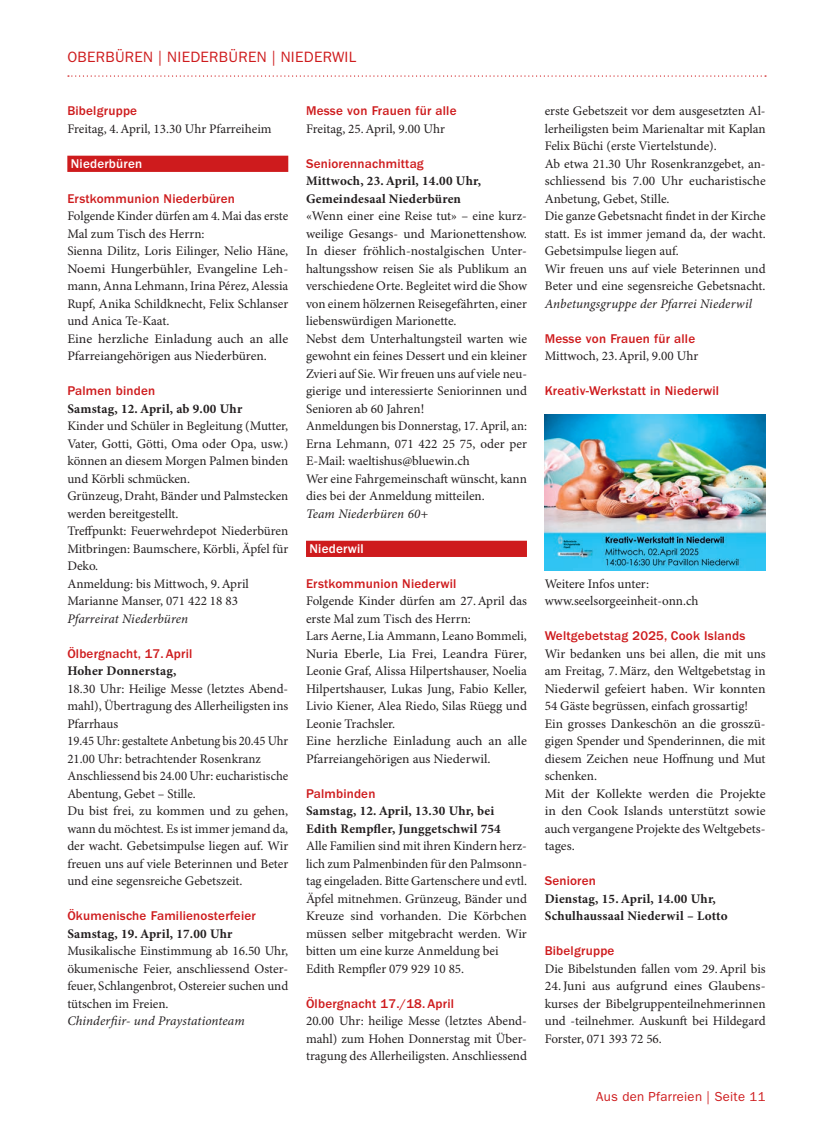
<style>
.page{position:relative;width:833px;height:1134px;background:#fff}
.page>*{position:absolute;margin:0;border:0;box-sizing:border-box;transform-origin:0 0}
.t1{font:15px "ITC Franklin Gothic Std";letter-spacing:.02em;color:#ce1b1d}
.t2{font:13.12px/17.5px "Minion Pro";color:#231f20}
.t3{font:500 13.12px "ITC Franklin Gothic Std";letter-spacing:.015em;color:#ce1b1d}
.t4{font:700 13.12px/17.5px "Minion Pro";letter-spacing:.015em;color:#231f20}
.t5{font:italic 13.12px "Minion Pro";letter-spacing:.005em;color:#231f20}
.t6{font:13.12px "ITC Franklin Gothic Std";letter-spacing:.02em;color:#ce1b1d}
.t7{font:500 13.12px "ITC Franklin Gothic Std";letter-spacing:.015em;color:#fff}
</style>
<div class="page">
<svg style="left:68px;top:75px;width:698px;height:2px"></svg>
<div style="left:67px;top:156px;width:221px;height:16px;background:#ce1b1d"></div>
<div style="left:306px;top:541px;width:221px;height:16px;background:#ce1b1d"></div>
<img style="left:544px;top:414px;width:221px;height:156px">
<p class="t1" style="left:67px;top:48px;width:290px">OBERBÜREN | NIEDERBÜREN | NIEDERWIL</p>
<p class="t3" style="left:67px;top:103px;width:71px">Bibelgruppe</p>
<p class="t2" style="left:67px;top:120px;width:206px">Freitag, 4.April, 13.30 Uhr Pfarreiheim</p>
<p class="t7" style="left:71px;top:156px;width:73px">Niederbüren</p>
<p class="t3" style="left:67px;top:191px;width:169px">Erstkommunion Niederbüren</p>
<p class="t2" style="left:67px;top:208px;width:222px">Folgende Kinder dürfen am 4.Mai das erste Mal zum Tisch des Herrn:<br>Sienna Dilitz, Loris Eilinger, Nelio Häne, Noemi Hungerbühler, Evangeline Leh&shy;mann, Anna Lehmann, Irina Pérez, Alessia Rupf, Anika Schildknecht, Felix Schlanser und Anica Te-Kaat.<br>Eine herzliche Einladung auch an alle Pfarreiangehörigen aus Niederbüren.</p>
<p class="t3" style="left:67px;top:383px;width:89px">Palmen binden</p>
<p class="t4" style="left:67px;top:400px;width:176px">Samstag, 12. April, ab 9.00 Uhr</p>
<p class="t2" style="left:67px;top:418px;width:222px">Kinder und Schüler in Begleitung (Mutter, Vater, Gotti, Götti, Oma oder Opa, usw.) können an diesem Morgen Palmen binden und Körbli schmücken.<br>Grünzeug, Draht, Bänder und Palmstecken werden bereitgestellt.<br>Treffpunkt: Feuerwehrdepot Niederbüren Mitbringen: Baumschere, Körbli, Äpfel für Deko.<br>Anmeldung: bis Mittwoch, 9.April Marianne Manser, 071 422 18 83</p>
<p class="t5" style="left:67px;top:611px;width:122px">Pfarreirat Niederbüren</p>
<p class="t3" style="left:67px;top:646px;width:126px">Ölbergnacht, 17. April</p>
<p class="t4" style="left:67px;top:663px;width:111px">Hoher Donnerstag,</p>
<p class="t2" style="left:67px;top:680px;width:222px">18.30 Uhr: Heilige Messe (letztes Abend&shy;mahl), Übertragung des Allerheiligsten ins Pfarrhaus<br>19.45 Uhr: gestaltete Anbetung bis 20.45 Uhr 21.00 Uhr: betrachtender Rosenkranz Anschliessend bis 24.00 Uhr: eucharistische Abentung, Gebet – Stille.<br>Du bist frei, zu kommen und zu gehen, wann du möchtest. Es ist immer jemand da, der wacht. Gebetsimpulse liegen auf. Wir freuen uns auf viele Beterinnen und Beter und eine segensreiche Gebetszeit.</p>
<p class="t3" style="left:67px;top:908px;width:190px">Ökumenische Familienosterfeier</p>
<p class="t4" style="left:67px;top:925px;width:167px">Samstag, 19. April, 17.00 Uhr</p>
<p class="t2" style="left:67px;top:943px;width:222px;text-align:justify">Musikalische Einstimmung ab 16.50 Uhr, ökumenische Feier, anschliessend Oster&shy;feuer, Schlangenbrot, Ostereier suchen und tütschen im Freien.</p>
<p class="t5" style="left:67px;top:1013px;width:179px">Chinderfiir- und Praystationteam</p>
<p class="t3" style="left:306px;top:103px;width:152px">Messe von Frauen für alle</p>
<p class="t2" style="left:306px;top:120px;width:140px">Freitag, 25.April, 9.00 Uhr</p>
<p class="t3" style="left:306px;top:156px;width:119px">Seniorennachmittag</p>
<p class="t4" style="left:306px;top:173px;width:176px">Mittwoch, 23. April, 14.00 Uhr,<br>Gemeindesaal Niederbüren</p>
<p class="t2" style="left:306px;top:208px;width:222px">«Wenn einer eine Reise tut» – eine kurz&shy;weilige Gesangs- und Marionettenshow.<br>In dieser fröhlich-nostalgischen Unter&shy;haltungsshow reisen Sie als Publikum an verschiedene Orte. Begleitet wird die Show von einem hölzernen Reisegefährten, einer liebenswürdigen Marionette.<br>Nebst dem Unterhaltungsteil warten wie gewohnt ein feines Dessert und ein kleiner Zvieri auf Sie. Wir freuen uns auf viele neu&shy;gierige und interessierte Seniorinnen und Senioren ab 60 Jahren!<br>Anmeldungen bis Donnerstag, 17.April, an:<br>Erna Lehmann, 071 422 25 75, oder per E-Mail: waeltishus@bluewin.ch<br>Wer eine Fahrgemeinschaft wünscht, kann dies bei der Anmeldung mitteilen.</p>
<p class="t5" style="left:306px;top:506px;width:124px">Team Niederbüren 60+</p>
<p class="t7" style="left:309px;top:541px;width:56px">Niederwil</p>
<p class="t3" style="left:306px;top:576px;width:152px">Erstkommunion Niederwil</p>
<p class="t2" style="left:306px;top:593px;width:222px">Folgende Kinder dürfen am 27.April das erste Mal zum Tisch des Herrn:<br>Lars Aerne, Lia Ammann, Leano Bommeli, Nuria Eberle, Lia Frei, Leandra Fürer, Leonie Graf, Alissa Hilpertshauser, Noelia Hilpertshauser, Lukas Jung, Fabio Keller, Livio Kiener, Alea Riedo, Silas Rüegg und Leonie Trachsler.<br>Eine herzliche Einladung auch an alle Pfarreiangehörigen aus Niederwil.</p>
<p class="t3" style="left:306px;top:786px;width:71px">Palmbinden</p>
<p class="t4" style="left:306px;top:803px;width:196px">Samstag, 12. April, 13.30 Uhr, bei<br>Edith Rempfler, Junggetschwil 754</p>
<p class="t2" style="left:306px;top:838px;width:222px">Alle Familien sind mit ihren Kindern herz&shy;lich zum Palmenbinden für den Palmsonn&shy;tag eingeladen. Bitte Gartenschere und evtl.<br>Äpfel mitnehmen. Grünzeug, Bänder und Kreuze sind vorhanden. Die Körbchen müssen selber mitgebracht werden. Wir bitten um eine kurze Anmeldung bei Edith Rempfler 079 929 10 85.</p>
<p class="t3" style="left:306px;top:996px;width:149px">Ölbergnacht 17./18. April</p>
<p class="t2" style="left:306px;top:1013px;width:222px;text-align:justify">20.00 Uhr: heilige Messe (letztes Abend&shy;mahl) zum Hohen Donnerstag mit Über&shy;tragung des Allerheiligsten. Anschliessend</p>
<p class="t2" style="left:544px;top:103px;width:222px">erste Gebetszeit vor dem ausgesetzten Al&shy;lerheiligsten beim Marienaltar mit Kaplan Felix Büchi (erste Viertelstunde).<br>Ab etwa 21.30 Uhr Rosenkranzgebet, an&shy;schliessend bis 7.00 Uhr eucharistische Anbetung, Gebet, Stille.<br>Die ganze Gebetsnacht findet in der Kirche statt. Es ist immer jemand da, der wacht.<br>Gebetsimpulse liegen auf.<br>Wir freuen uns auf viele Beterinnen und Beter und eine segensreiche Gebetsnacht.</p>
<p class="t5" style="left:544px;top:296px;width:209px">Anbetungsgruppe der Pfarrei Niederwil</p>
<p class="t3" style="left:544px;top:331px;width:152px">Messe von Frauen für alle</p>
<p class="t2" style="left:544px;top:348px;width:155px">Mittwoch, 23.April, 9.00 Uhr</p>
<p class="t3" style="left:544px;top:383px;width:176px">Kreativ-Werkstatt in Niederwil</p>
<p class="t2" style="left:544px;top:575px;width:155px">Weitere Infos unter: www.seelsorgeeinheit-onn.ch</p>
<p class="t3" style="left:544px;top:628px;width:202px">Weltgebetstag 2025, Cook Islands</p>
<p class="t2" style="left:544px;top:645px;width:222px">Wir bedanken uns bei allen, die mit uns am Freitag, 7.März, den Weltgebetstag in Niederwil gefeiert haben. Wir konnten 54 Gäste begrüssen, einfach grossartig!<br>Ein grosses Dankeschön an die grosszü&shy;gigen Spender und Spenderinnen, die mit diesem Zeichen neue Hoffnung und Mut schenken.<br>Mit der Kollekte werden die Projekte in den Cook Islands unterstützt sowie auch vergangene Projekte des Weltgebets&shy;tages.</p>
<p class="t3" style="left:544px;top:873px;width:53px">Senioren</p>
<p class="t4" style="left:544px;top:890px;width:184px">Dienstag, 15. April, 14.00 Uhr,<br>Schulhaussaal Niederwil – Lotto</p>
<p class="t3" style="left:544px;top:943px;width:71px">Bibelgruppe</p>
<p class="t2" style="left:544px;top:960px;width:222px;text-align:justify">Die Bibelstunden fallen vom 29.April bis 24.Juni aus aufgrund eines Glaubens&shy;kurses der Bibelgruppenteilnehmerinnen und -teilnehmer. Auskunft bei Hildegard Forster, 071 393 72 56.</p>
<p class="t6" style="left:596px;top:1089px;width:171px">Aus den Pfarreien | Seite 11</p>
</div>
